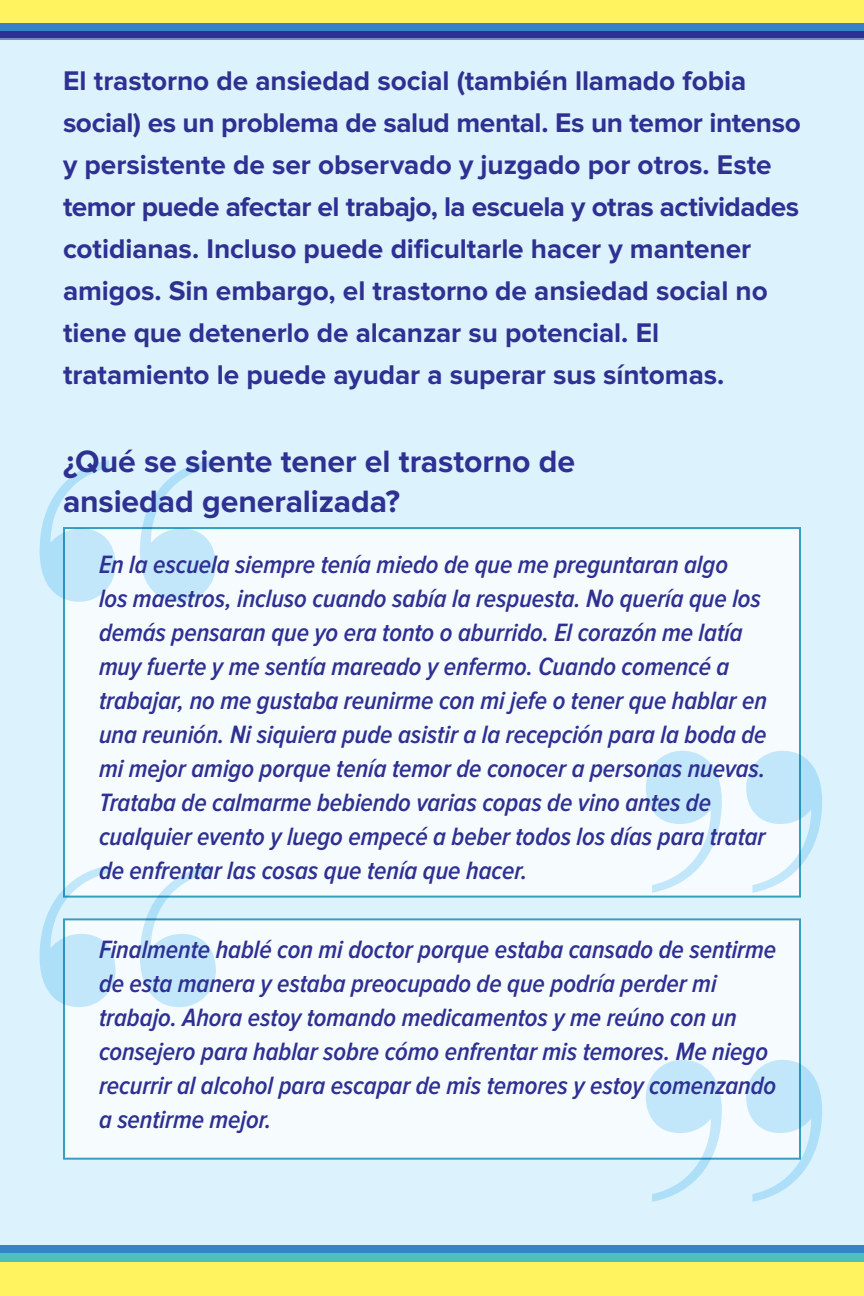
<style>
.page{position:relative;width:864px;height:1296px;background:#fff}
.page>*{position:absolute;margin:0;border:0;box-sizing:border-box;transform-origin:0 0}
.t1{font:700 32px/40px "Proxima Nova";letter-spacing:-.005em;color:#2e3092}
.t2{font:700 28px/42px "Proxima Nova";letter-spacing:-.005em;color:#2e3092}
.t3{font:italic 600 26px/34px "Proxima Nova Cond";letter-spacing:-.005em;color:#2e3092}
</style>
<div class="page">
<div style="left:0;top:0;width:864px;height:26px;background:#fff45f"></div>
<div style="left:0;top:23px;width:864px;height:9px;background:#3585c6"></div>
<div style="left:0;top:31px;width:864px;height:9px;background:#2e3092"></div>
<div style="left:0;top:39px;width:864px;height:1257px;background:#dcf2fc"></div>
<div style="left:63px;top:918px;width:738px;height:242px;background:#f6fbfe;border:2px solid #0084aa"></div>
<div style="left:63px;top:527px;width:738px;height:371px;background:#f6fbfe;border:2px solid #0084aa"></div>
<svg style="left:40px;top:460px;width:176px;height:142px"></svg>
<svg style="left:646px;top:751px;width:176px;height:142px"></svg>
<svg style="left:40px;top:865px;width:176px;height:142px"></svg>
<svg style="left:646px;top:1060px;width:176px;height:142px"></svg>
<div style="left:0;top:1260px;width:864px;height:36px;background:#fff45f"></div>
<div style="left:0;top:1246px;width:864px;height:8px;background:#3585c6"></div>
<div style="left:0;top:1254px;width:864px;height:8px;background:#4dc1b9"></div>
<p class="t2" style="left:63px;top:61px;width:739px">El trastorno de ansiedad social (también llamado fobia social) es un problema de salud mental. Es un temor intenso y persistente de ser observado y juzgado por otros. Este temor puede afectar el trabajo, la escuela y otras actividades cotidianas. Incluso puede dificultarle hacer y mantener amigos. Sin embargo, el trastorno de ansiedad social no tiene que detenerlo de alcanzar su potencial. El tratamiento le puede ayudar a superar sus síntomas.</p>
<p class="t1" style="left:63px;top:442px;width:514px">¿Qué se siente tener el trastorno de ansiedad generalizada?</p>
<p class="t3" style="left:99px;top:548px;width:670px">En la escuela siempre tenía miedo de que me preguntaran algo<br>los maestros, incluso cuando sabía la respuesta. No quería que los demás pensaran que yo era tonto o aburrido. El corazón me latía muy fuerte y me sentía mareado y enfermo. Cuando comencé a trabajar, no me gustaba reunirme con mi jefe o tener que hablar en una reunión. Ni siquiera pude asistir a la recepción para la boda de mi mejor amigo porque tenía temor de conocer a personas nuevas.<br>Trataba de calmarme bebiendo varias copas de vino antes de cualquier evento y luego empecé a beber todos los días para tratar de enfrentar las cosas que tenía que hacer.</p>
<p class="t3" style="left:99px;top:933px;width:679px">Finalmente hablé con mi doctor porque estaba cansado de sentirme de esta manera y estaba preocupado de que podría perder mi trabajo. Ahora estoy tomando medicamentos y me reúno con un consejero para hablar sobre cómo enfrentar mis temores. Me niego recurrir al alcohol para escapar de mis temores y estoy comenzando a sentirme mejor.</p>
</div>
